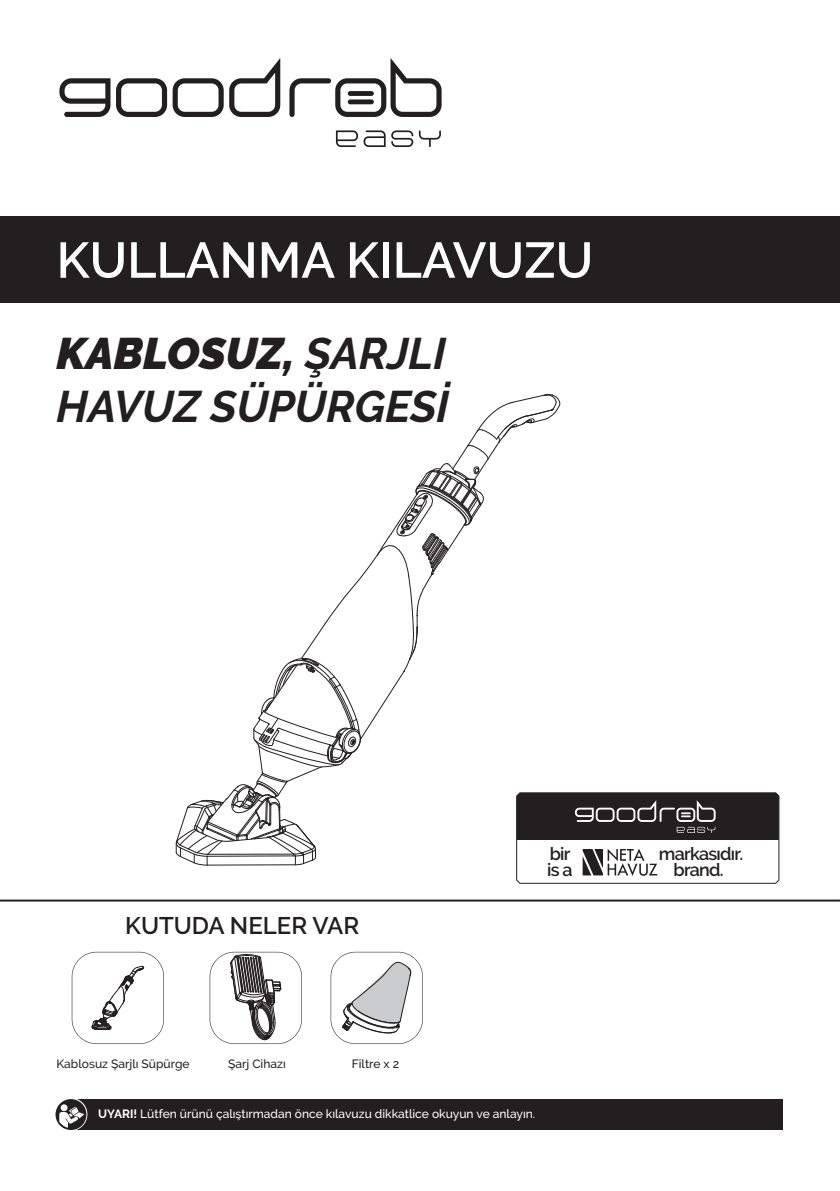
<style>
.page{position:relative;width:840px;height:1191px;background:#fff}
.page>*{position:absolute;margin:0;border:0;box-sizing:border-box;transform-origin:0 0}
.t1{font:600 50px "Raleway";color:#fff}
.t2{font:italic 700 44px/52.8px "Raleway";color:#231f20}
.t3{font:600 24px "Raleway";color:#231f20}
.t4{font:600 17.8px/16.4px "Raleway";letter-spacing:-.04em;color:#231f20}
.t5{font:500 12px "Raleway";color:#fff}
.t6{font:500 12px "Raleway";color:#231f20}
.s1{font-weight:900}
.s2{font-weight:700}
</style>
<div class="page">
<svg style="left:59px;top:78px;width:51px;height:39px"></svg>
<svg style="left:116px;top:78px;width:107px;height:39px"></svg>
<svg style="left:229px;top:58px;width:51px;height:59px"></svg>
<svg style="left:289px;top:58px;width:152px;height:59px"></svg>
<div style="left:347px;top:91px;width:26px;height:5px;background:#231f20;border-radius:2px"></div>
<div style="left:347px;top:99px;width:26px;height:5px;background:#231f20;border-radius:2px"></div>
<svg style="left:336px;top:130px;width:49px;height:17px"></svg>
<svg style="left:391px;top:130px;width:49px;height:17px"></svg>
<div style="left:0;top:217px;width:839px;height:86px;background:#231f20"></div>
<div style="left:516px;top:792px;width:263px;height:91px;border:1px solid #231f20;border-radius:3px"></div>
<div style="left:516px;top:793px;width:262px;height:46px;background:#231f20"></div>
<svg style="left:574px;top:800px;width:141px;height:33px"></svg>
<svg style="left:582px;top:849px;width:75px;height:27px"></svg>
<hr style="left:0;top:899px;width:839px;height:2px;background:#231f20">
<svg style="left:209px;top:951px;width:93px;height:93px"></svg>
<svg style="left:330px;top:951px;width:92px;height:93px"></svg>
<svg style="left:72px;top:951px;width:92px;height:93px"></svg>
<div style="left:71px;top:1099px;width:711px;height:31px;background:#231f20"></div>
<svg style="left:55px;top:1099px;width:32px;height:31px"></svg>
<svg style="left:175px;top:394px;width:385px;height:471px"></svg>
<h1 class="t1" style="left:56px;top:231px;width:538px">KULLANMA KILAVUZU</h1>
<h2 class="t2" style="left:56px;top:327px;width:394px"><span class="s1">KABLOSUZ,</span> ŞARJLI<br>HAVUZ SÜPÜRGESİ</h2>
<h3 class="t3" style="left:125px;top:912px;width:235px">KUTUDA NELER VAR</h3>
<h3 class="t4" style="left:547px;top:845px;width:27px">bir is a</h3>
<h3 class="t4" style="left:658px;top:845px;width:86px;text-align:center">markasıdır. brand.</h3>
<p class="t6" style="left:56px;top:1057px;width:135px">Kablosuz Şarjlı Süpürge</p>
<p class="t6" style="left:228px;top:1057px;width:59px">Şarj Cihazı</p>
<p class="t6" style="left:351px;top:1057px;width:49px">Filtre x 2</p>
<p class="t5" style="left:98px;top:1106px;width:438px"><span class="s2">UYARI!</span> Lütfen ürünü çalıştırmadan önce kılavuzu dikkatlice okuyun ve anlayın.</p>
</div>
